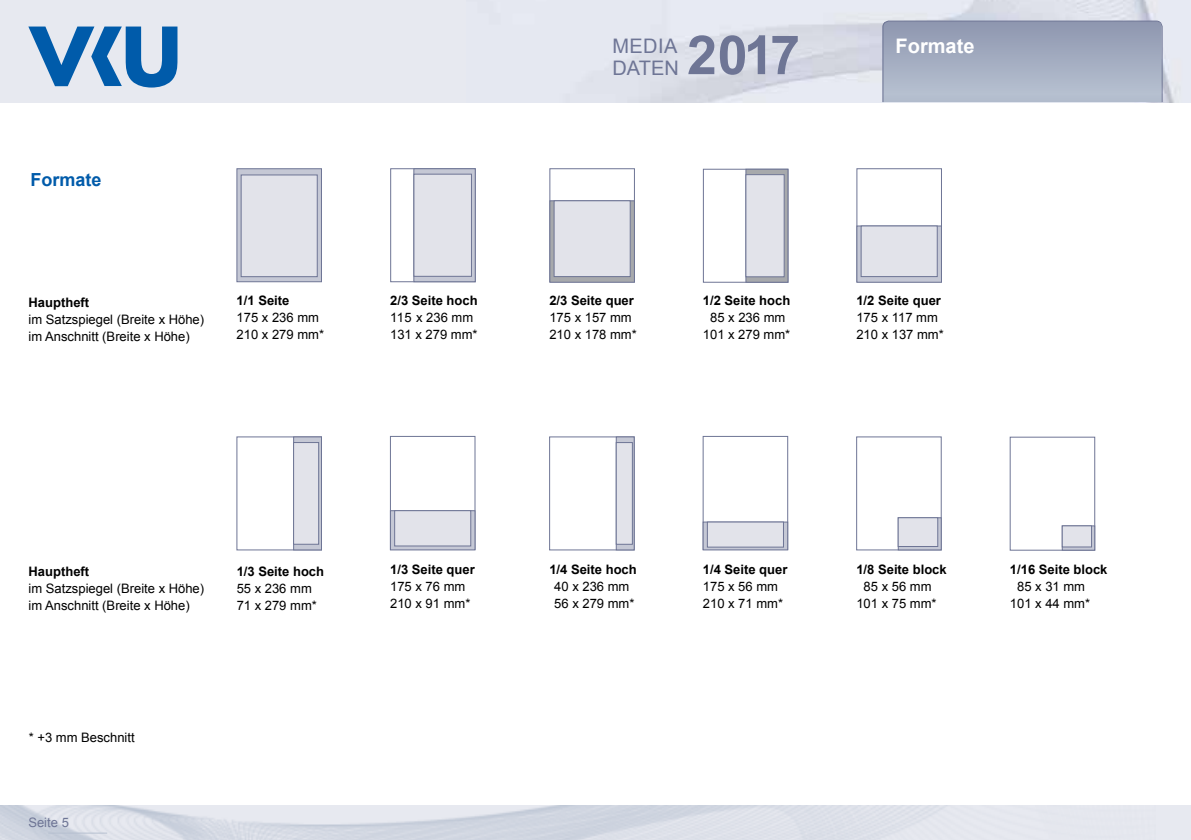
<style>
.page{position:relative;width:1191px;height:840px;background:#fff}
.page>*{position:absolute;margin:0;border:0;box-sizing:border-box;transform-origin:0 0}
.t1{font:700 54px "Arial";color:#6e7595}
.t2{font:20px/21.6px "Arial";letter-spacing:.01em;color:#6e7595}
.t3{font:700 20px "Arial";color:#fff}
.t4{font:700 18px "Arial";color:#005baa}
.t5{font:13px/17px "Arial";color:#000}
.t6{font:700 13px "Arial";color:#000}
.t7{font:13px "Arial";color:#6e7595}
</style>
<div class="page">
<div style="left:0;top:0;width:1191px;height:102px;background:#e7e9f0"></div>
<img style="left:614px;top:0;width:560px;height:102px">
<svg style="left:0;top:805px;width:1191px;height:34px;background:#dbdfe8"></svg>
<hr style="left:48px;top:832px;width:59px;height:1px;background:#b6c0d0">
<svg style="left:882px;top:20px;width:281px;height:83px;background:#a3acc0"></svg>
<svg style="left:28px;top:27px;width:149px;height:60px"></svg>
<div style="left:390px;top:435px;width:85px;height:114px;border:1px solid #6e7595"></div>
<svg style="left:390px;top:510px;width:85px;height:40px"></svg>
<div style="left:394px;top:510px;width:77px;height:36px;background:#e2e3ea;border:1px solid #6e7595"></div>
<div style="left:236px;top:436px;width:86px;height:114px;border:1px solid #6e7595"></div>
<svg style="left:293px;top:436px;width:29px;height:114px"></svg>
<div style="left:293px;top:442px;width:26px;height:102px;background:#e2e3ea;border:1px solid #6e7595"></div>
<div style="left:390px;top:168px;width:86px;height:114px;border:1px solid #6e7595"></div>
<div style="left:413px;top:168px;width:63px;height:114px;background:#c5c8d5;border:1px solid #6e7595"></div>
<div style="left:413px;top:173px;width:59px;height:104px;background:#e2e3ea;border:1px solid #6e7595"></div>
<div style="left:549px;top:436px;width:85px;height:114px;border:1px solid #6e7595"></div>
<div style="left:616px;top:436px;width:18px;height:114px;background:#c5c8d5;border:1px solid #6e7595"></div>
<div style="left:616px;top:442px;width:17px;height:102px;background:#e2e3ea;border:1px solid #6e7595"></div>
<div style="left:549px;top:168px;width:86px;height:114px;border:1px solid #6e7595"></div>
<div style="left:549px;top:200px;width:86px;height:82px;background:#a7a9ac;border:1px solid #6e7595"></div>
<div style="left:553px;top:200px;width:77px;height:77px;background:#e2e3ea;border:1px solid #6e7595"></div>
<div style="left:702px;top:435px;width:86px;height:114px;border:1px solid #6e7595"></div>
<svg style="left:702px;top:521px;width:86px;height:29px"></svg>
<div style="left:707px;top:521px;width:77px;height:26px;background:#e2e3ea;border:1px solid #6e7595"></div>
<svg style="left:236px;top:168px;width:86px;height:114px;background:#b2b6c7"></svg>
<div style="left:241px;top:174px;width:77px;height:103px;background:#e2e3ea;border:1px solid #6e7595"></div>
<div style="left:703px;top:169px;width:85px;height:113px;border:1px solid #6e7595"></div>
<svg style="left:745px;top:169px;width:43px;height:113px"></svg>
<div style="left:745px;top:174px;width:39px;height:103px;background:#e2e3ea;border:1px solid #6e7595"></div>
<div style="left:856px;top:168px;width:86px;height:114px;border:1px solid #6e7595"></div>
<div style="left:856px;top:225px;width:86px;height:57px;background:#c5c8d5;border:1px solid #6e7595"></div>
<div style="left:860px;top:225px;width:77px;height:52px;background:#e2e3ea;border:1px solid #6e7595"></div>
<div style="left:856px;top:436px;width:85px;height:114px;border:1px solid #6e7595"></div>
<div style="left:897px;top:517px;width:44px;height:33px;background:linear-gradient(to right,#c3c7d4,#c3c7d4);border:1px solid #6e7595"></div>
<div style="left:897px;top:517px;width:41px;height:29px;background:#e2e3ea;border:1px solid #6e7595"></div>
<div style="left:1010px;top:436px;width:85px;height:114px;border:1px solid #6e7595"></div>
<svg style="left:1062px;top:525px;width:33px;height:25px"></svg>
<div style="left:1062px;top:525px;width:29px;height:22px;background:#e2e3ea;border:1px solid #6e7595"></div>
<h3 class="t4" style="left:30px;top:167px;width:73px">Formate</h3>
<p class="t6" style="left:29px;top:293px;width:62px">Hauptheft</p>
<p class="t5" style="left:29px;top:311px;width:177px">im Satzspiegel (Breite x Höhe) im Anschnitt (Breite x Höhe)</p>
<p class="t6" style="left:237px;top:291px;width:54px">1/1 Seite</p>
<p class="t5" style="left:237px;top:309px;width:89px">175 x 236 mm<br>210 x 279 mm*</p>
<p class="t6" style="left:390px;top:291px;width:89px">2/3 Seite hoch</p>
<p class="t5" style="left:390px;top:309px;width:89px">115 x 236 mm<br>131 x 279 mm*</p>
<h2 class="t2" style="left:612px;top:35px;width:68px">Media daten</h2>
<h1 class="t1" style="left:687px;top:19px;width:115px">2017</h1>
<h2 class="t3" style="left:895px;top:32px;width:80px">Formate</h2>
<p class="t6" style="left:549px;top:291px;width:86px">2/3 Seite quer</p>
<p class="t5" style="left:549px;top:309px;width:89px">175 x 157 mm<br>210 x 178 mm*</p>
<p class="t6" style="left:703px;top:291px;width:89px">1/2 Seite hoch</p>
<p class="t5" style="left:703px;top:309px;width:89px;text-align:center">85 x 236 mm<br>101 x 279 mm*</p>
<p class="t6" style="left:856px;top:291px;width:86px">1/2 Seite quer</p>
<p class="t5" style="left:856px;top:309px;width:89px">175 x 117 mm<br>210 x 137 mm*</p>
<p class="t6" style="left:29px;top:562px;width:62px">Hauptheft</p>
<p class="t5" style="left:29px;top:579px;width:177px">im Satzspiegel (Breite x Höhe) im Anschnitt (Breite x Höhe)</p>
<p class="t6" style="left:237px;top:562px;width:89px">1/3 Seite hoch</p>
<p class="t5" style="left:237px;top:579px;width:82px">55 x 236 mm<br>71 x 279 mm*</p>
<p class="t5" style="left:29px;top:728px;width:107px">* +3 mm Beschnitt</p>
<p class="t7" style="left:28px;top:813px;width:42px">Seite 5</p>
<p class="t6" style="left:390px;top:560px;width:86px">1/3 Seite quer</p>
<p class="t5" style="left:390px;top:577px;width:82px">175 x 76 mm<br>210 x 91 mm*</p>
<p class="t6" style="left:549px;top:560px;width:89px">1/4 Seite hoch</p>
<p class="t5" style="left:554px;top:577px;width:82px">40 x 236 mm<br>56 x 279 mm*</p>
<p class="t6" style="left:703px;top:560px;width:86px">1/4 Seite quer</p>
<p class="t5" style="left:703px;top:577px;width:82px">175 x 56 mm<br>210 x 71 mm*</p>
<p class="t6" style="left:856px;top:560px;width:92px">1/8 Seite block</p>
<p class="t5" style="left:856px;top:577px;width:82px;text-align:center">85 x 56 mm<br>101 x 75 mm*</p>
<p class="t6" style="left:1010px;top:560px;width:99px">1/16 Seite block</p>
<p class="t5" style="left:1010px;top:577px;width:82px;text-align:center">85 x 31 mm<br>101 x 44 mm*</p>
</div>
